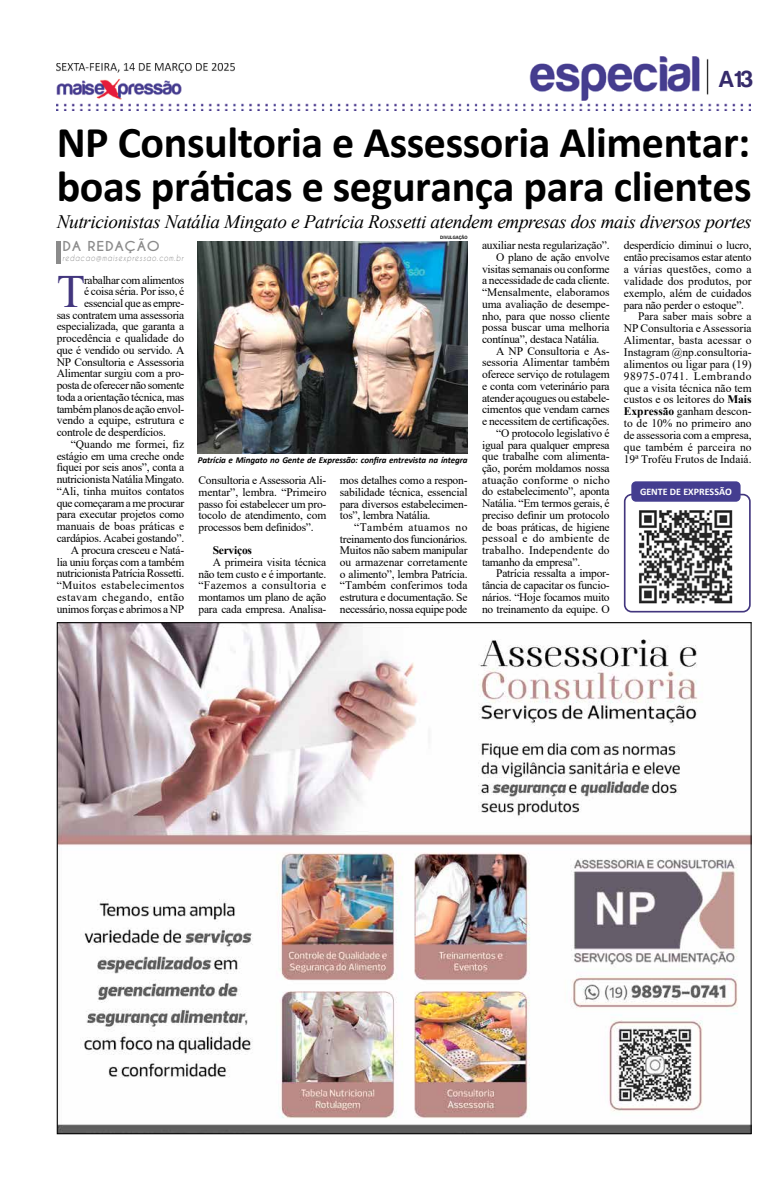
<style>
.page{position:relative;width:780px;height:1191px;background:#fff}
.page>*{position:absolute;margin:0;border:0;box-sizing:border-box;transform-origin:0 0}
.t1{font:46.2px "Times New Roman";color:#42367e}
.t2{font:700 44px/44px "Calibri";letter-spacing:-.01em;color:#000}
.t3{font:24px "Harabara";color:#362b6b}
.t4{font:italic 19px "Times New Roman";letter-spacing:-.02em;color:#000}
.t5{font:700 12.9px "Caviar Dreams";letter-spacing:.05em;color:#8b8b8b;scale:1.1 1}
.t6{font:11.5px/11.6px "Times New Roman";letter-spacing:-.02em;color:#000;text-align:justify}
.t7{font:11.5px "Times New Roman";color:#000}
.t8{font:11.5px "Times New Roman";letter-spacing:.025em;color:#000}
.t9{font:11.5px "Times New Roman";letter-spacing:.01em;color:#000}
.t10{font:11.5px "Times New Roman";letter-spacing:.015em;color:#000}
.t11{font:11.5px "Times New Roman";letter-spacing:.02em;color:#000}
.t12{font:11.5px "Times New Roman";letter-spacing:.005em;color:#000}
.t13{font:11.5px "Times New Roman";letter-spacing:.035em;color:#000}
.t14{font:11.5px "Times New Roman";letter-spacing:.05em;color:#000}
.t15{font:700 11.5px "Times New Roman";letter-spacing:-.02em;color:#000}
.t16{font:700 10px "Calibri";color:#fff}
.t17{font:italic 700 9px "Calibri";letter-spacing:-.01em;color:#000}
.t18{font:italic 8.3px "Caviar Dreams";letter-spacing:.11em;color:#8b8b8b;scale:.83 1}
.t19{font:500 4.9px "Franklin Gothic";color:#000}
.s1{font-weight:700}
</style>
<div class="page">
<img style="left:57px;top:57px;width:694px;height:54px">
<img style="left:56px;top:64px;width:178px;height:8px">
<img style="left:59px;top:624px;width:690px;height:508px">
<img style="left:197px;top:241px;width:270px;height:213px">
<hr style="left:56px;top:241px;width:4px;height:23px;background:#8b8b8b">
<div style="left:624px;top:494px;width:126px;height:118px;border:2px solid #42367e;border-radius:7px"></div>
<div style="left:631px;top:481px;width:109px;height:21px;background:#443d90;border-radius:5px"></div>
<img style="left:639px;top:510px;width:94px;height:94px">
<h3 class="t3" style="left:718px;top:66px;width:36px">A13</h3>
<h2 class="t2" style="left:57px;top:120px;width:696px">NP Consultoria e Assessoria Alimentar: boas práticas e segurança para clientes</h2>
<h3 class="t4" style="left:57px;top:208px;width:696px">Nutricionistas Natália Mingato e Patrícia Rossetti atendem empresas dos mais diversos portes</h3>
<p class="t5" style="left:62px;top:239px;width:90px">DA REDAÇÃO</p>
<p class="t18" style="left:62px;top:253px;width:147px">redacao@maisexpressao.com.br</p>
<h1 class="t1" style="left:57px;top:259px;width:30px">T</h1>
<p class="t6" style="left:84px;top:274px;width:102px">rabalhar com alimentos</p>
<p class="t6" style="left:84px;top:285px;width:102px">é coisa séria. Por isso, é</p>
<p class="t6" style="left:84px;top:297px;width:102px">essencial que as empre-</p>
<p class="t6" style="left:57px;top:308px;width:129px">sas contratem uma assessoria</p>
<p class="t6" style="left:57px;top:320px;width:129px">especializada, que garanta a</p>
<p class="t6" style="left:57px;top:332px;width:129px">procedência e qualidade do</p>
<p class="t6" style="left:57px;top:344px;width:129px">que é vendido ou servido. A</p>
<p class="t6" style="left:57px;top:355px;width:129px">NP Consultoria e Assessoria</p>
<p class="t6" style="left:57px;top:367px;width:129px">Alimentar surgiu com a pro-</p>
<p class="t6" style="left:57px;top:379px;width:129px">posta de oferecer não somente</p>
<p class="t6" style="left:57px;top:391px;width:129px">toda a orientação técnica, mas</p>
<p class="t6" style="left:57px;top:402px;width:129px">também planos de ação envol-</p>
<p class="t6" style="left:57px;top:414px;width:129px">vendo a equipe, estrutura e</p>
<p class="t6" style="left:57px;top:426px;width:111px">controle de desperdícios.</p>
<p class="t7" style="left:71px;top:436px;width:115px">“Quando me formei, fiz</p>
<p class="t6" style="left:57px;top:449px;width:129px">estágio em uma creche onde</p>
<p class="t6" style="left:57px;top:461px;width:129px">fiquei por seis anos”, conta a</p>
<p class="t6" style="left:57px;top:473px;width:129px">nutricionista Natália Mingato.</p>
<p class="t7" style="left:57px;top:483px;width:129px">“Ali, tinha muitos contatos</p>
<p class="t6" style="left:57px;top:497px;width:129px">que começaram a me procurar</p>
<p class="t6" style="left:57px;top:508px;width:129px">para executar projetos como</p>
<p class="t6" style="left:57px;top:520px;width:129px">manuais de boas práticas e</p>
<p class="t6" style="left:57px;top:532px;width:129px">cardápios. Acabei gostando”.</p>
<p class="t6" style="left:71px;top:544px;width:115px">A procura cresceu e Natá-</p>
<p class="t6" style="left:57px;top:555px;width:129px">lia uniu forças com a também</p>
<p class="t6" style="left:57px;top:567px;width:129px">nutricionista Patrícia Rossetti.</p>
<p class="t8" style="left:57px;top:577px;width:129px">“Muitos estabelecimentos</p>
<p class="t13" style="left:57px;top:589px;width:129px">estavam chegando, então</p>
<p class="t6" style="left:57px;top:602px;width:129px">unimos forças e abrimos a NP</p>
<p class="t19" style="left:440px;top:234px;width:29px">DIVULGAÇÃO</p>
<p class="t17" style="left:198px;top:453px;width:271px">Patrícia e Mingato no Gente de Expressão: confira entrevista na íntegra</p>
<p class="t6" style="left:340px;top:474px;width:129px">mos detalhes como a respon&shy;sabilidade técnica, essencial para diversos estabelecimen&shy;tos”, lembra Natália.</p>
<p class="t6" style="left:340px;top:521px;width:129px;text-indent:14px">“Também atuamos no treinamento dos funcionários.<br>Muitos não sabem manipular ou armazenar corretamente o alimento”, lembra Patrícia. “Também conferimos toda estrutura e documentação. Se necessário, nossa equipe pode</p>
<p class="t6" style="left:198px;top:474px;width:129px">Consultoria e Assessoria Ali&shy;mentar”, lembra. “Primeiro passo foi estabelecer um pro&shy;tocolo de atendimento, com processos bem definidos”.</p>
<p class="t15" style="left:213px;top:542px;width:41px">Serviços</p>
<p class="t6" style="left:198px;top:556px;width:129px;text-indent:14px">A primeira visita técnica não tem custo e é importante. “Fazemos a consultoria e montamos um plano de ação para cada empresa. Analisa-</p>
<p class="t6" style="left:482px;top:239px;width:129px">auxiliar nesta regularização”.</p>
<p class="t6" style="left:496px;top:251px;width:115px">O plano de ação envolve</p>
<p class="t6" style="left:482px;top:263px;width:129px">visitas semanais ou conforme</p>
<p class="t6" style="left:482px;top:274px;width:129px">a necessidade de cada cliente.</p>
<p class="t7" style="left:482px;top:284px;width:129px">“Mensalmente, elaboramos</p>
<p class="t6" style="left:482px;top:298px;width:129px">uma avaliação de desempe-</p>
<p class="t6" style="left:482px;top:309px;width:129px">nho, para que nosso cliente</p>
<p class="t6" style="left:482px;top:321px;width:129px">possa buscar uma melhoria</p>
<p class="t6" style="left:482px;top:333px;width:119px">contínua”, destaca Natália.</p>
<p class="t6" style="left:496px;top:345px;width:115px">A NP Consultoria e As-</p>
<p class="t6" style="left:482px;top:356px;width:129px">sessoria Alimentar também</p>
<p class="t6" style="left:482px;top:368px;width:129px">oferece serviço de rotulagem</p>
<p class="t6" style="left:482px;top:380px;width:129px">e conta com veterinário para</p>
<p class="t6" style="left:482px;top:391px;width:129px">atender açougues ou estabele-</p>
<p class="t6" style="left:482px;top:403px;width:129px">cimentos que vendam carnes</p>
<p class="t6" style="left:482px;top:415px;width:129px">e necessitem de certificações.</p>
<p class="t6" style="left:496px;top:427px;width:115px">“O protocolo legislativo é</p>
<p class="t6" style="left:482px;top:438px;width:129px">igual para qualquer empresa</p>
<p class="t6" style="left:482px;top:450px;width:129px">que trabalhe com alimenta-</p>
<p class="t6" style="left:482px;top:462px;width:129px">ção, porém moldamos nossa</p>
<p class="t10" style="left:482px;top:472px;width:129px">atuação conforme o nicho</p>
<p class="t6" style="left:482px;top:485px;width:129px">do estabelecimento”, aponta</p>
<p class="t6" style="left:482px;top:497px;width:129px">Natália. “Em termos gerais, é</p>
<p class="t6" style="left:482px;top:509px;width:129px">preciso definir um protocolo</p>
<p class="t6" style="left:482px;top:520px;width:129px">de boas práticas, de higiene</p>
<p class="t8" style="left:482px;top:530px;width:129px">pessoal e do ambiente de</p>
<p class="t11" style="left:482px;top:542px;width:129px">trabalho. Independente do</p>
<p class="t6" style="left:482px;top:556px;width:100px">tamanho da empresa”.</p>
<p class="t6" style="left:496px;top:567px;width:115px">Patrícia ressalta a impor-</p>
<p class="t6" style="left:482px;top:579px;width:129px">tância de capacitar os funcio-</p>
<p class="t6" style="left:482px;top:591px;width:129px">nários. “Hoje focamos muito</p>
<p class="t6" style="left:482px;top:602px;width:129px">no treinamento da equipe. O</p>
<p class="t6" style="left:624px;top:239px;width:129px">desperdício diminui o lucro,</p>
<p class="t6" style="left:624px;top:251px;width:129px">então precisamos estar atento</p>
<p class="t10" style="left:624px;top:261px;width:129px">a várias questões, como a</p>
<p class="t12" style="left:624px;top:273px;width:129px">validade dos produtos, por</p>
<p class="t6" style="left:624px;top:287px;width:129px">exemplo, além de cuidados</p>
<p class="t6" style="left:624px;top:298px;width:122px">para não perder o estoque”.</p>
<p class="t7" style="left:638px;top:308px;width:115px">Para saber mais sobre a</p>
<p class="t6" style="left:624px;top:322px;width:129px">NP Consultoria e Assessoria</p>
<p class="t9" style="left:624px;top:332px;width:129px">Alimentar, basta acessar o</p>
<p class="t7" style="left:624px;top:344px;width:129px">Instagram @np.consultoria-</p>
<p class="t7" style="left:624px;top:356px;width:129px">alimentos ou ligar para (19)</p>
<p class="t14" style="left:624px;top:368px;width:129px">98975-0741. Lembrando</p>
<p class="t7" style="left:624px;top:379px;width:129px">que a visita técnica não tem</p>
<p class="t7" style="left:624px;top:391px;width:129px">custos e os leitores do <span class="s1">Mais</span></p>
<p class="t7" style="left:624px;top:403px;width:129px"><span class="s1">Expressão</span> ganham descon-</p>
<p class="t7" style="left:624px;top:415px;width:129px">to de 10% no primeiro ano</p>
<p class="t6" style="left:624px;top:429px;width:129px">de assessoria com a empresa,</p>
<p class="t9" style="left:624px;top:439px;width:129px">que também é parceira no</p>
<p class="t7" style="left:624px;top:451px;width:129px">19ª Troféu Frutos de Indaiá.</p>
<p class="t16" style="left:640px;top:484px;width:93px">GENTE DE EXPRESSÃO</p>
</div>
